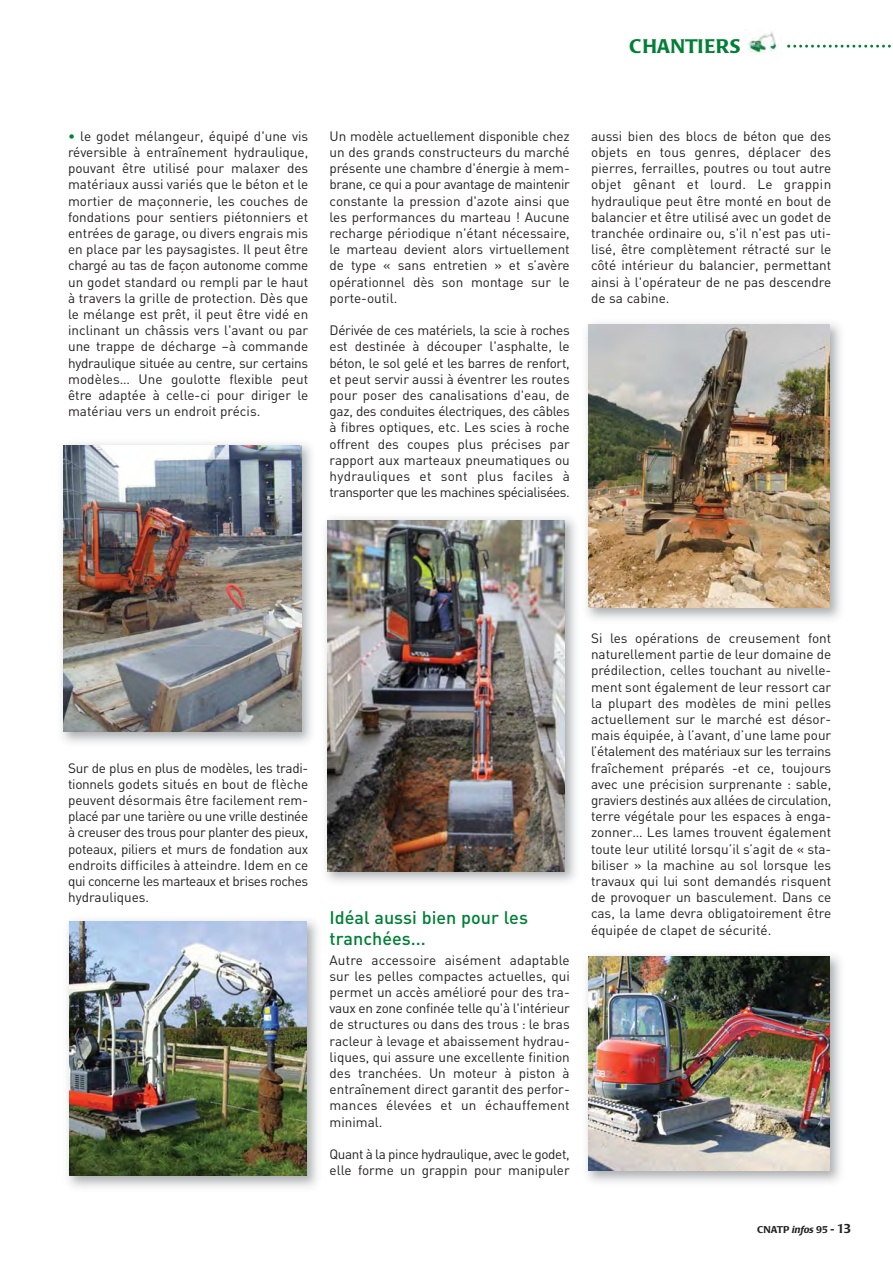
<style>
.page{position:relative;width:893px;height:1263px;background:#fff}
.page>*{position:absolute;margin:0;border:0;box-sizing:border-box;transform-origin:0 0}
.t1{font:500 19.5px "Poppl Laudatio";letter-spacing:.01em;color:#008035}
.t2{font:500 18px/21.6px "DIN";color:#008035}
.t3{font:13.5px/16.2px "DIN";color:#231f20;text-align:justify}
.t4{font:13.5px/16.2px "DIN";letter-spacing:-.025em;color:#231f20}
.t5{font:500 9.75px "Poppl Laudatio";color:#231f20}
.s1{color:#008035}
.s2{font-style:italic}
.s3{font-size:12.75px}
</style>
<div class="page">
<img style="left:747px;top:31px;width:32px;height:23px">
<svg style="left:787px;top:45px;width:104px;height:3px"></svg>
<img style="left:61px;top:443px;width:251px;height:300px">
<img style="left:64px;top:445px;width:237px;height:287px">
<img style="left:67px;top:920px;width:251px;height:268px">
<img style="left:69px;top:921px;width:237px;height:255px">
<img style="left:325px;top:517px;width:251px;height:365px">
<img style="left:327px;top:520px;width:237px;height:351px">
<img style="left:586px;top:323px;width:255px;height:297px">
<img style="left:588px;top:324px;width:241px;height:284px">
<img style="left:586px;top:955px;width:255px;height:228px">
<img style="left:588px;top:956px;width:241px;height:214px">
<h1 class="t1" style="left:629px;top:38px;width:112px">CHANTIERS</h1>
<p class="t3" style="left:68px;top:129px;width:241px"><span class="s1">•</span> le godet mélangeur, équipé d'une vis réversible à entraînement hydraulique, pouvant être utilisé pour malaxer des matériaux aussi variés que le béton et le mortier de maçonnerie, les couches de fondations pour sentiers piétonniers et entrées de garage, ou divers engrais mis en place par les paysagistes. Il peut être chargé au tas de façon autonome comme un godet standard ou rempli par le haut à travers la grille de protection. Dès que le mélange est prêt, il peut être vidé en inclinant un châssis vers l'avant ou par une trappe de décharge –à commande hydraulique située au centre, sur certains modèles… Une goulotte flexible peut être adaptée à celle-ci pour diriger le matériau vers un endroit précis.</p>
<p class="t3" style="left:329px;top:129px;width:241px">Un modèle actuellement disponible chez un des grands constructeurs du marché présente une chambre d'énergie à mem&shy;brane, ce qui a pour avantage de maintenir constante la pression d'azote ainsi que les performances du marteau ! Aucune recharge périodique n'étant nécessaire, le marteau devient alors virtuellement de type « sans entretien » et s’avère opérationnel dès son montage sur le porte-outil.</p>
<p class="t3" style="left:329px;top:324px;width:241px">Dérivée de ces matériels, la scie à roches est destinée à découper l'asphalte, le béton, le sol gelé et les barres de renfort, et peut servir aussi à éventrer les routes pour poser des canalisations d'eau, de gaz, des conduites électriques, des câbles à fibres optiques, etc. Les scies à roche offrent des coupes plus précises par rapport aux marteaux pneumatiques ou hydrauliques et sont plus faciles à transporter que les machines spécialisées.</p>
<p class="t3" style="left:590px;top:129px;width:241px">aussi bien des blocs de béton que des objets en tous genres, déplacer des pierres, ferrailles, poutres ou tout autre objet gênant et lourd. Le grappin hydraulique peut être monté en bout de balancier et être utilisé avec un godet de tranchée ordinaire ou, s'il n'est pas uti&shy;lisé, être complètement rétracté sur le côté intérieur du balancier, permettant ainsi à l'opérateur de ne pas descendre de sa cabine.</p>
<p class="t3" style="left:68px;top:761px;width:241px">Sur de plus en plus de modèles, les tradi&shy;tionnels godets situés en bout de flèche peuvent désormais être facilement rem&shy;placé par une tarière ou une vrille destinée à creuser des trous pour planter des pieux, poteaux, piliers et murs de fondation aux endroits difficiles à atteindre. Idem en ce qui concerne les marteaux et brises roches hydrauliques.</p>
<h2 class="t2" style="left:329px;top:909px;width:200px">Idéal aussi bien pour les tranchées...</h2>
<p class="t3" style="left:329px;top:953px;width:241px">Autre accessoire aisément adaptable sur les pelles compactes actuelles, qui permet un accès amélioré pour des tra&shy;vaux en zone confinée telle qu'à l'intérieur de structures ou dans des trous : le bras racleur à levage et abaissement hydrau&shy;liques, qui assure une excellente finition des tranchées. Un moteur à piston à entraînement direct garantit des perfor&shy;mances élevées et un échauffement minimal.</p>
<p class="t4" style="left:329px;top:1148px;width:241px">Quant à la pince hydraulique, avec le godet, elle forme un grappin pour manipuler</p>
<p class="t3" style="left:590px;top:632px;width:242px">Si les opérations de creusement font naturellement partie de leur domaine de prédilection, celles touchant au nivelle&shy;ment sont également de leur ressort car la plupart des modèles de mini pelles actuellement sur le marché est désor&shy;mais équipée, à l’avant, d’une lame pour l’étalement des matériaux sur les terrains fraîchement préparés -et ce, toujours avec une précision surprenante : sable, graviers destinés aux allées de circulation, terre végétale pour les espaces à enga&shy;zonner… Les lames trouvent également toute leur utilité lorsqu’il s’agit de « sta&shy;biliser » la machine au sol lorsque les travaux qui lui sont demandés risquent de provoquer un basculement. Dans ce cas, la lame devra obligatoirement être équipée de clapet de sécurité.</p>
<p class="t5" style="left:756px;top:1225px;width:95px">CNATP <span class="s2">infos</span> 95 - <span class="s3">13</span></p>
</div>
